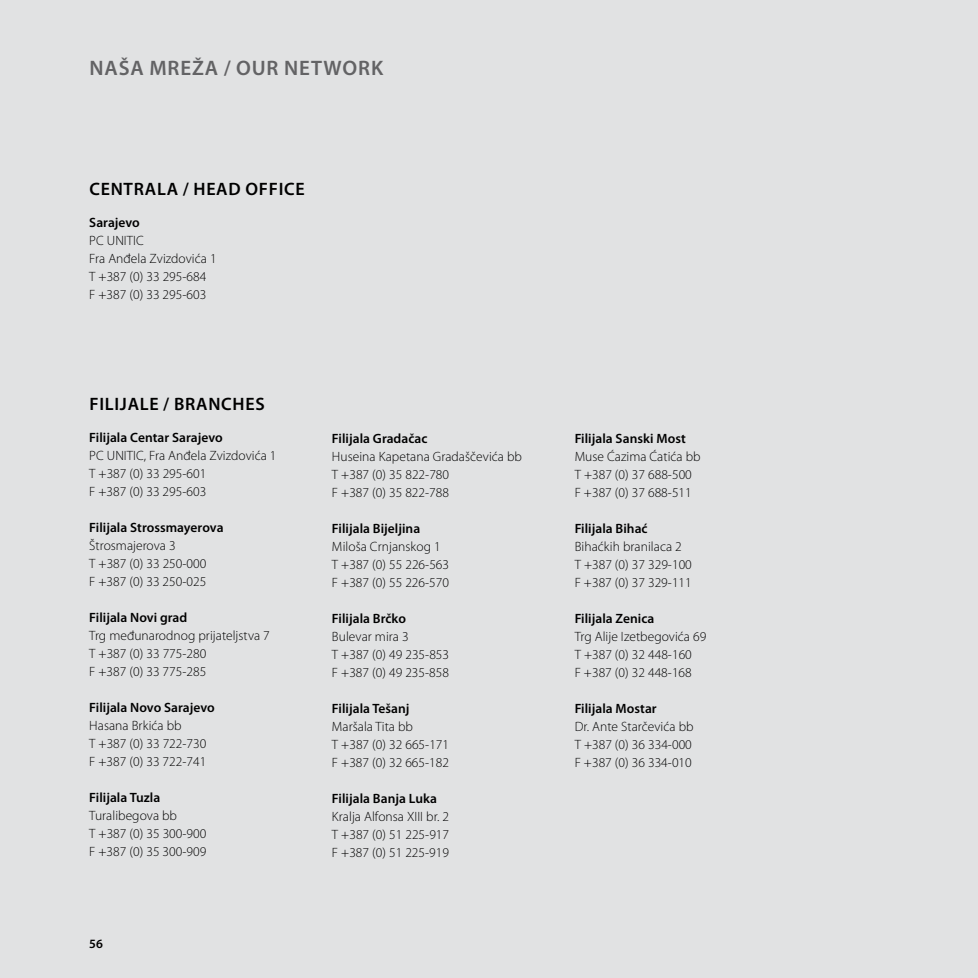
<style>
.page{position:relative;width:978px;height:978px;background:#e1e2e3}
.page>*{position:absolute;margin:0;border:0;box-sizing:border-box;transform-origin:0 0}
.t1{font:600 21px "Myriad Pro";letter-spacing:.04em;color:#636365}
.t2{font:600 18px "Myriad Pro";letter-spacing:.04em;color:#000}
.t3{font:300 13.5px/18px "Myriad Pro";letter-spacing:.005em;color:#000}
.t4{font:600 13.5px "Myriad Pro";letter-spacing:.005em;color:#000}
.t5{font:600 12.75px "Myriad Pro";color:#000}
</style>
<div class="page">
<h1 class="t1" style="left:90px;top:55px;width:295px">NAŠA MREŽA / OUR NETWORK</h1>
<h2 class="t2" style="left:89px;top:178px;width:12px">centrala</h2>
<h2 class="t2" style="left:183px;top:178px;width:123px">/ HEAD OFFICE</h2>
<p class="t4" style="left:89px;top:214px;width:52px">Sarajevo</p>
<p class="t3" style="left:89px;top:232px;width:129px">PC UNITIC<br>Fra Anđela Zvizdovića 1<br>T +387 (0) 33 295-684<br>F +387 (0) 33 295-603</p>
<h2 class="t2" style="left:89px;top:392px;width:10px">filijale</h2>
<h2 class="t2" style="left:163px;top:392px;width:103px">/ BRANCHES</h2>
<p class="t4" style="left:89px;top:429px;width:135px">Filijala Centar Sarajevo</p>
<p class="t3" style="left:89px;top:446px;width:189px">PC UNITIC, Fra Anđela Zvizdovića 1<br>T +387 (0) 33 295-601<br>F +387 (0) 33 295-603</p>
<p class="t4" style="left:89px;top:519px;width:136px">Filijala Strossmayerova</p>
<p class="t3" style="left:89px;top:536px;width:119px">Štrosmajerova 3<br>T +387 (0) 33 250-000<br>F +387 (0) 33 250-025</p>
<p class="t4" style="left:89px;top:609px;width:100px">Filijala Novi grad</p>
<p class="t3" style="left:89px;top:626px;width:182px">Trg međunarodnog prijateljstva 7<br>T +387 (0) 33 775-280<br>F +387 (0) 33 775-285</p>
<p class="t4" style="left:89px;top:699px;width:127px">Filijala Novo Sarajevo</p>
<p class="t3" style="left:89px;top:716px;width:119px">Hasana Brkića bb<br>T +387 (0) 33 722-730<br>F +387 (0) 33 722-741</p>
<p class="t4" style="left:89px;top:789px;width:73px">Filijala Tuzla</p>
<p class="t3" style="left:89px;top:806px;width:119px">Turalibegova bb<br>T +387 (0) 35 300-900<br>F +387 (0) 35 300-909</p>
<p class="t5" style="left:89px;top:936px;width:15px">56</p>
<p class="t4" style="left:332px;top:430px;width:97px">Filijala Gradačac</p>
<p class="t3" style="left:332px;top:447px;width:192px">Huseina Kapetana Gradaščevića bb<br>T +387 (0) 35 822-780<br>F +387 (0) 35 822-788</p>
<p class="t4" style="left:332px;top:520px;width:90px">Filijala Bijeljina</p>
<p class="t3" style="left:332px;top:537px;width:119px">Miloša Crnjanskog 1<br>T +387 (0) 55 226-563<br>F +387 (0) 55 226-570</p>
<p class="t4" style="left:332px;top:610px;width:76px">Filijala Brčko</p>
<p class="t3" style="left:332px;top:627px;width:119px">Bulevar mira 3<br>T +387 (0) 49 235-853<br>F +387 (0) 49 235-858</p>
<p class="t4" style="left:332px;top:700px;width:79px">Filijala Tešanj</p>
<p class="t3" style="left:332px;top:717px;width:119px">Maršala Tita bb<br>T +387 (0) 32 665-171<br>F +387 (0) 32 665-182</p>
<p class="t4" style="left:332px;top:790px;width:107px">Filijala Banja Luka</p>
<p class="t3" style="left:332px;top:807px;width:119px;text-align:justify">Kralja Alfonsa XIII br. 2<br>T +387 (0) 51 225-917<br>F +387 (0) 51 225-919</p>
<p class="t4" style="left:575px;top:430px;width:113px">Filijala Sanski Most</p>
<p class="t3" style="left:575px;top:447px;width:128px">Muse Ćazima Ćatića bb<br>T +387 (0) 37 688-500<br>F +387 (0) 37 688-511</p>
<p class="t4" style="left:575px;top:520px;width:74px">Filijala Bihać</p>
<p class="t3" style="left:575px;top:537px;width:119px">Bihaćkih branilaca 2<br>T +387 (0) 37 329-100<br>F +387 (0) 37 329-111</p>
<p class="t4" style="left:575px;top:610px;width:81px">Filijala Zenica</p>
<p class="t3" style="left:575px;top:627px;width:133px">Trg Alije Izetbegovića 69<br>T +387 (0) 32 448-160<br>F +387 (0) 32 448-168</p>
<p class="t4" style="left:575px;top:700px;width:84px">Filijala Mostar</p>
<p class="t3" style="left:575px;top:717px;width:120px">Dr. Ante Starčevića bb<br>T +387 (0) 36 334-000<br>F +387 (0) 36 334-010</p>
</div>
